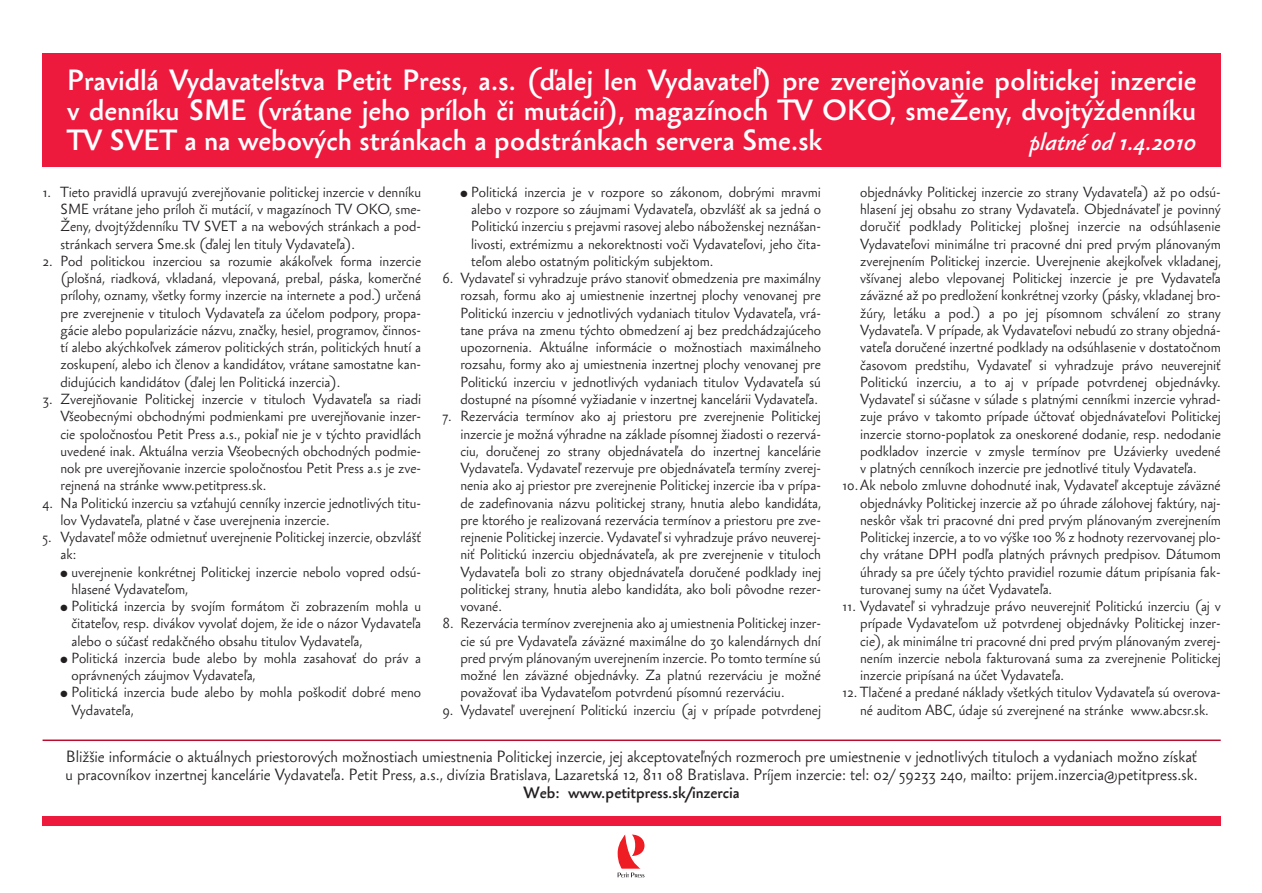
<style>
.page{position:relative;width:1262px;height:893px;background:#fff}
.page>*{position:absolute;margin:0;border:0;box-sizing:border-box;transform-origin:0 0}
.t1{font:27px/30px "Sebastian Medium CE";color:#fff;text-align:justify}
.t2{font:italic 22.5px "Sebastian Medium CE";color:#fff}
.t3{font:15px/18px "Sebastian Light CE";color:#231f20}
.t4{font:15px "Sebastian Medium CE";color:#231f20}
.t5{font:13.5px/17.2px "Sebastian Light CE";color:#231f20;text-align:justify}
</style>
<div class="page">
<div style="left:43px;top:53px;width:1177px;height:114px;background:#ed1a3e"></div>
<div style="left:43px;top:816px;width:1177px;height:10px;background:#ed1a3e"></div>
<svg style="left:617px;top:834px;width:27px;height:43px"></svg>
<hr style="left:43px;top:739px;width:1177px;height:2px;background:#ba0c2e">
<p class="t1" style="left:67px;top:69px;width:1130px">Pravidlá Vydavateľstva Petit Press, a.s. (ďalej len Vydavateľ) pre zverejňovanie politickej inzercie v denníku SME (vrátane jeho príloh či mutácií), magazínoch TV OKO, smeŽeny, dvojtýždenníku TV SVET a na webových stránkach a podstránkach servera Sme.sk</p>
<h2 class="t2" style="left:1029px;top:132px;width:168px">platné od 1.4.2010</h2>
<p class="t5" style="left:860px;top:185px;width:362px">objednávky Politickej inzercie zo strany Vydavateľa) až po odsú&shy;hlasení jej obsahu zo strany Vydavateľa. Objednávateľ je povinný doručiť podklady Politickej plošnej inzercie na odsúhlasenie Vydavateľovi minimálne tri pracovné dni pred prvým plánovaným zverejnením Politickej inzercie. Uverejnenie akejkoľvek vkladanej, všívanej alebo vlepovanej Politickej inzercie je pre Vydavateľa záväzné až po predložení konkrétnej vzorky (pásky, vkladanej bro&shy;žúry, letáku a pod.) a po jej písomnom schválení zo strany Vydavateľa. V prípade, ak Vydavateľovi nebudú zo strany objedná&shy;vateľa doručené inzertné podklady na odsúhlasenie v dostatočnom časovom predstihu, Vydavateľ si vyhradzuje právo neuverejniť Politickú inzerciu, a to aj v prípade potvrdenej objednávky.<br>Vydavateľ si súčasne v súlade s platnými cenníkmi inzercie vyhrad&shy;zuje právo v takomto prípade účtovať objednávateľovi Politickej inzercie storno-poplatok za oneskorené dodanie, resp. nedodanie podkladov inzercie v zmysle termínov pre Uzávierky uvedené v platných cenníkoch inzercie pre jednotlivé tituly Vydavateľa.</p>
<p class="t5" style="left:860px;top:478px;width:362px;text-indent:-18px">10. Ak nebolo zmluvne dohodnuté inak, Vydavateľ akceptuje záväzné objednávky Politickej inzercie až po úhrade zálohovej faktúry, naj&shy;neskôr však tri pracovné dni pred prvým plánovaným zverejnením Politickej inzercie, a to vo výške 100 % z hodnoty rezervovanej plo&shy;chy vrátane DPH podľa platných právnych predpisov. Dátumom úhrady sa pre účely týchto pravidiel rozumie dátum pripísania fak&shy;turovanej sumy na účet Vydavateľa.</p>
<p class="t5" style="left:860px;top:599px;width:362px;text-indent:-18px">11. Vydavateľ si vyhradzuje právo neuverejniť Politickú inzerciu (aj v prípade Vydavateľom už potvrdenej objednávky Politickej inzer&shy;cie), ak minimálne tri pracovné dni pred prvým plánovaným zverej&shy;nením inzercie nebola fakturovaná suma za zverejnenie Politickej inzercie pripísaná na účet Vydavateľa.</p>
<p class="t5" style="left:842px;top:685px;width:380px;text-align:center">12. Tlačené a predané náklady všetkých titulov Vydavateľa sú overova&shy;né auditom ABC, údaje sú zverejnené na stránke www.abcsr.sk.</p>
<p class="t3" style="left:66px;top:749px;width:1133px">Bližšie informácie o aktuálnych priestorových možnostiach umiestnenia Politickej inzercie, jej akceptovateľných rozmeroch pre umiestnenie v jednotlivých tituloch a vydaniach možno získať u pracovníkov inzertnej kancelárie Vydavateľa. Petit Press, a.s., divízia Bratislava, Lazaretská 12, 811 08 Bratislava. Príjem inzercie: tel: 02/ 59233 240, mailto: prijem.inzercia@petitpress.sk.</p>
<p class="t4" style="left:523px;top:786px;width:217px">Web: www.petitpress.sk/inzercia</p>
<p class="t5" style="left:61px;top:185px;width:362px;text-indent:-18px">1. Tieto pravidlá upravujú zverejňovanie politickej inzercie v denníku SME vrátane jeho príloh či mutácií, v magazínoch TV OKO, sme-Ženy, dvojtýždenníku TV SVET a na webových stránkach a pod&shy;stránkach servera Sme.sk (ďalej len tituly Vydavateľa).</p>
<p class="t5" style="left:61px;top:254px;width:362px;text-indent:-18px">2. Pod politickou inzerciou sa rozumie akákoľvek forma inzercie (plošná, riadková, vkladaná, vlepovaná, prebal, páska, komerčné prílohy, oznamy, všetky formy inzercie na internete a pod.) určená pre zverejnenie v tituloch Vydavateľa za účelom podpory, propa&shy;gácie alebo popularizácie názvu, značky, hesiel, programov, činnos&shy;tí alebo akýchkoľvek zámerov politických strán, politických hnutí a zoskupení, alebo ich členov a kandidátov, vrátane samostatne kan&shy;didujúcich kandidátov (ďalej len Politická inzercia).</p>
<p class="t5" style="left:61px;top:392px;width:362px;text-indent:-18px">3. Zverejňovanie Politickej inzercie v tituloch Vydavateľa sa riadi Všeobecnými obchodnými podmienkami pre uverejňovanie inzer&shy;cie spoločnosťou Petit Press a.s., pokiaľ nie je v týchto pravidlách uvedené inak. Aktuálna verzia Všeobecných obchodných podmie&shy;nok pre uverejňovanie inzercie spoločnosťou Petit Press a.s je zve&shy;rejnená na stránke www.petitpress.sk.</p>
<p class="t5" style="left:61px;top:496px;width:362px;text-indent:-18px">4. Na Politickú inzerciu sa vzťahujú cenníky inzercie jednotlivých titu&shy;lov Vydavateľa, platné v čase uverejnenia inzercie.</p>
<p class="t5" style="left:61px;top:530px;width:362px;text-indent:-18px">5. Vydavateľ môže odmietnuť uverejnenie Politickej inzercie, obzvlášť ak:</p>
<p class="t5" style="left:71px;top:565px;width:351px;text-indent:-11px">● uverejnenie konkrétnej Politickej inzercie nebolo vopred odsú&shy;hlasené Vydavateľom,</p>
<p class="t5" style="left:71px;top:599px;width:351px;text-indent:-11px">● Politická inzercia by svojím formátom či zobrazením mohla u čitateľov, resp. divákov vyvolať dojem, že ide o názor Vydavateľa alebo o súčasť redakčného obsahu titulov Vydavateľa,</p>
<p class="t5" style="left:71px;top:651px;width:351px;text-indent:-11px">● Politická inzercia bude alebo by mohla zasahovať do práv a oprávnených záujmov Vydavateľa,</p>
<p class="t5" style="left:71px;top:685px;width:351px;text-indent:-11px">● Politická inzercia bude alebo by mohla poškodiť dobré meno<br>Vydavateľa,</p>
<p class="t5" style="left:471px;top:185px;width:351px;text-indent:-11px">● Politická inzercia je v rozpore so zákonom, dobrými mravmi alebo v rozpore so záujmami Vydavateľa, obzvlášť ak sa jedná o Politickú inzerciu s prejavmi rasovej alebo náboženskej neznášan&shy;livosti, extrémizmu a nekorektnosti voči Vydavateľovi, jeho čita&shy;teľom alebo ostatným politickým subjektom.</p>
<p class="t5" style="left:460px;top:271px;width:362px;text-indent:-18px">6. Vydavateľ si vyhradzuje právo stanoviť obmedzenia pre maximálny rozsah, formu ako aj umiestnenie inzertnej plochy venovanej pre Politickú inzerciu v jednotlivých vydaniach titulov Vydavateľa, vrá&shy;tane práva na zmenu týchto obmedzení aj bez predchádzajúceho upozornenia. Aktuálne informácie o možnostiach maximálneho rozsahu, formy ako aj umiestnenia inzertnej plochy venovanej pre Politickú inzerciu v jednotlivých vydaniach titulov Vydavateľa sú dostupné na písomné vyžiadanie v inzertnej kancelárii Vydavateľa.</p>
<p class="t5" style="left:460px;top:409px;width:362px;text-indent:-18px">7. Rezervácia termínov ako aj priestoru pre zverejnenie Politickej inzercie je možná výhradne na základe písomnej žiadosti o rezervá&shy;ciu, doručenej zo strany objednávateľa do inzertnej kancelárie Vydavateľa. Vydavateľ rezervuje pre objednávateľa termíny zverej&shy;nenia ako aj priestor pre zverejnenie Politickej inzercie iba v prípa&shy;de zadefinovania názvu politickej strany, hnutia alebo kandidáta, pre ktorého je realizovaná rezervácia termínov a priestoru pre zve&shy;rejnenie Politickej inzercie. Vydavateľ si vyhradzuje právo neuverej&shy;niť Politickú inzerciu objednávateľa, ak pre zverejnenie v tituloch Vydavateľa boli zo strany objednávateľa doručené podklady inej politickej strany, hnutia alebo kandidáta, ako boli pôvodne rezer&shy;vované.</p>
<p class="t5" style="left:460px;top:616px;width:362px;text-indent:-18px">8. Rezervácia termínov zverejnenia ako aj umiestnenia Politickej inzer&shy;cie sú pre Vydavateľa záväzné maximálne do 30 kalendárnych dní pred prvým plánovaným uverejnením inzercie. Po tomto termíne sú možné len záväzné objednávky. Za platnú rezerváciu je možné považovať iba Vydavateľom potvrdenú písomnú rezerváciu.</p>
<p class="t5" style="left:442px;top:703px;width:380px">9. Vydavateľ uverejnení Politickú inzerciu (aj v prípade potvrdenej</p>
</div>
